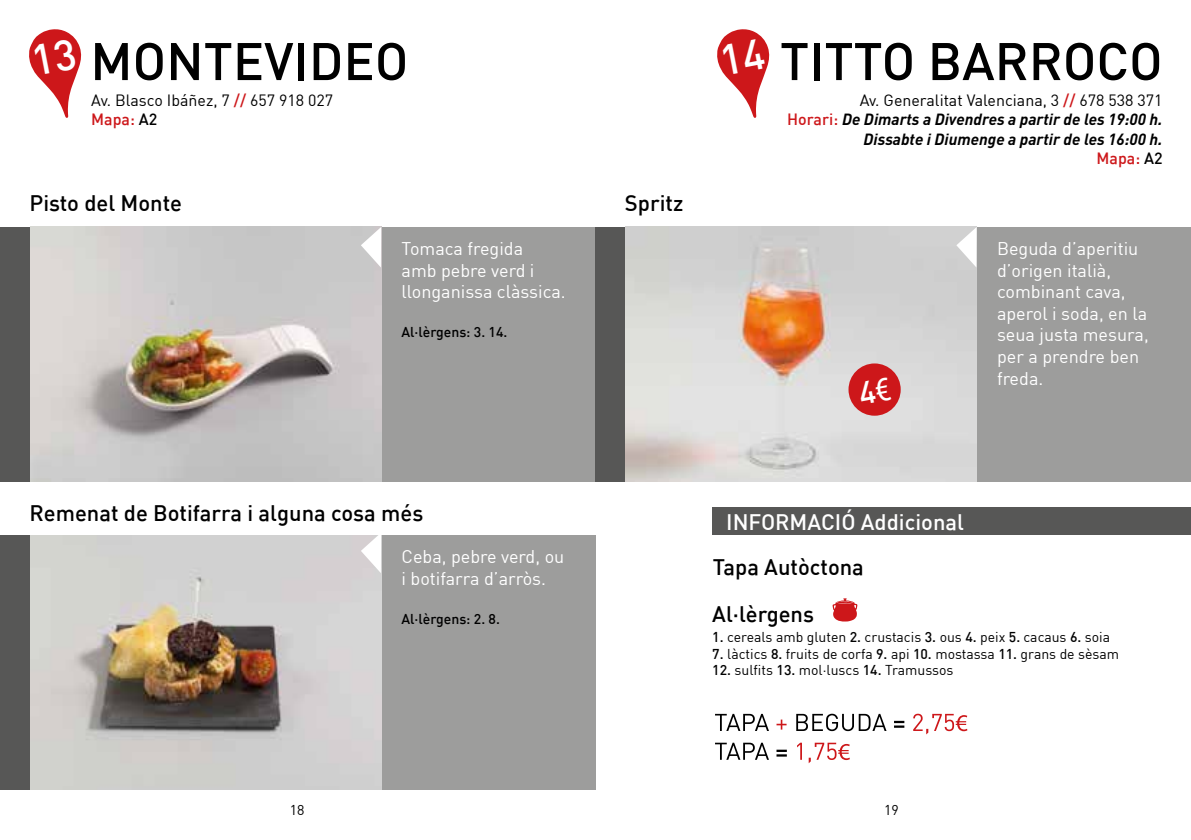
<style>
.page{position:relative;width:1191px;height:840px;background:#fff}
.page>*{position:absolute;margin:0;border:0;box-sizing:border-box;transform-origin:0 0}
.t1{font:500 52px "DIN";color:#000}
.t2{font:500 22px "DIN";color:#000}
.t3{font:500 22px "DIN";color:#fff}
.t4{font:18px/21.6px "DIN";color:#fff}
.t5{font:italic 700 16px/19.2px "DIN";color:#000;text-align:right}
.t6{font:16px/19.2px "DIN";color:#000}
.t7{font:14px "DIN";color:#000}
.t8{font:500 14px "DIN";color:#000}
.s1{font-weight:500;color:#cd171a}
.s2{font-weight:500}
.s3{font-weight:400;font-style:normal}
.s4{font-weight:500;font-style:normal;color:#cd171a}
.s5{font-weight:500;font-style:normal}
</style>
<div class="page">
<div style="left:712px;top:507px;width:479px;height:28px;background:#575756"></div>
<div style="left:381px;top:227px;width:214px;height:254px;background:#9d9d9c"></div>
<div style="left:0;top:227px;width:31px;height:254px;background:#575756"></div>
<div style="left:0;top:535px;width:31px;height:254px;background:#575756"></div>
<div style="left:381px;top:535px;width:214px;height:254px;background:#9d9d9c"></div>
<img style="left:30px;top:227px;width:351px;height:254px">
<img style="left:30px;top:535px;width:351px;height:254px">
<svg style="left:361px;top:227px;width:20px;height:40px"></svg>
<svg style="left:361px;top:535px;width:20px;height:37px"></svg>
<div style="left:976px;top:227px;width:215px;height:254px;background:#9d9d9c"></div>
<div style="left:595px;top:227px;width:32px;height:254px;background:#575756"></div>
<img style="left:626px;top:227px;width:350px;height:254px">
<svg style="left:956px;top:227px;width:20px;height:40px"></svg>
<svg style="left:832px;top:598px;width:25px;height:23px"></svg>
<div style="left:848px;top:363px;width:52px;height:52px;background:#cd171a;border-radius:50%"></div>
<svg style="left:797px;top:742px;width:53px;height:20px"></svg>
<svg style="left:715px;top:742px;width:72px;height:17px"></svg>
<svg style="left:913px;top:713px;width:54px;height:21px"></svg>
<svg style="left:796px;top:713px;width:108px;height:17px"></svg>
<svg style="left:776px;top:719px;width:10px;height:10px"></svg>
<svg style="left:715px;top:713px;width:54px;height:17px"></svg>
<svg style="left:29px;top:29px;width:53px;height:89px"></svg>
<svg style="left:717px;top:29px;width:53px;height:89px"></svg>
<h1 class="t1" style="left:90px;top:28px;width:319px">MONTEVIDEO</h1>
<h1 class="t1" style="left:780px;top:28px;width:384px">TITTO BARROCO</h1>
<p class="t6" style="left:91px;top:90px;width:244px">Av. Blasco Ibáñez, 7 <span class="s1">//</span> 657 918 027<br><span class="s1">Mapa:</span> <span class="s2">A2</span></p>
<p class="t5" style="left:787px;top:90px;width:377px"><span class="s3">Av. Generalitat Valenciana, 3</span> <span class="s4">//</span> <span class="s3">678 538 371<br></span><span class="s4">Horari:</span> De Dimarts a Divendres a partir de les 19:00 h.<br>Dissabte i Diumenge a partir de les 16:00 h.<br><span class="s4">Mapa:</span> <span class="s5">A2</span></p>
<p class="t2" style="left:29px;top:189px;width:154px">Pisto del Monte</p>
<p class="t2" style="left:625px;top:189px;width:60px">Spritz</p>
<p class="t4" style="left:401px;top:237px;width:166px">Tomaca fregida<br>amb pebre verd i llonganissa clàssica.</p>
<p class="t8" style="left:401px;top:322px;width:107px">Al·lèrgens: 3. 14.</p>
<p class="t4" style="left:997px;top:237px;width:153px">Beguda d’aperitiu d’origen italià, combinant cava, aperol i soda, en la seua justa mesura, per a prendre ben freda.</p>
<p class="t2" style="left:29px;top:499px;width:395px">Remenat de Botifarra i alguna cosa més</p>
<p class="t3" style="left:726px;top:508px;width:239px">INFORMACIÓ Addicional</p>
<p class="t4" style="left:401px;top:545px;width:164px">Ceba, pebre verd, ou i botifarra d’arròs.</p>
<p class="t8" style="left:401px;top:609px;width:100px">Al·lèrgens: 2. 8.</p>
<p class="t2" style="left:712px;top:552px;width:153px">Tapa Autòctona</p>
<p class="t2" style="left:712px;top:599px;width:103px">Al·lèrgens</p>
<p class="t7" style="left:712px;top:627px;width:399px"><span class="s2">1.</span> cereals amb gluten <span class="s2">2.</span> crustacis <span class="s2">3.</span> ous <span class="s2">4.</span> peix <span class="s2">5.</span> cacaus <span class="s2">6.</span> soia</p>
<p class="t7" style="left:712px;top:644px;width:408px"><span class="s2">7.</span> làctics <span class="s2">8.</span> fruits de corfa <span class="s2">9.</span> api <span class="s2">10.</span> mostassa <span class="s2">11.</span> grans de sèsam</p>
<p class="t7" style="left:712px;top:661px;width:242px"><span class="s2">12.</span> sulfits <span class="s2">13.</span> mol·luscs <span class="s2">14.</span> Tramussos</p>
<p class="t7" style="left:290px;top:801px;width:16px">18</p>
<p class="t7" style="left:884px;top:801px;width:16px">19</p>
</div>
